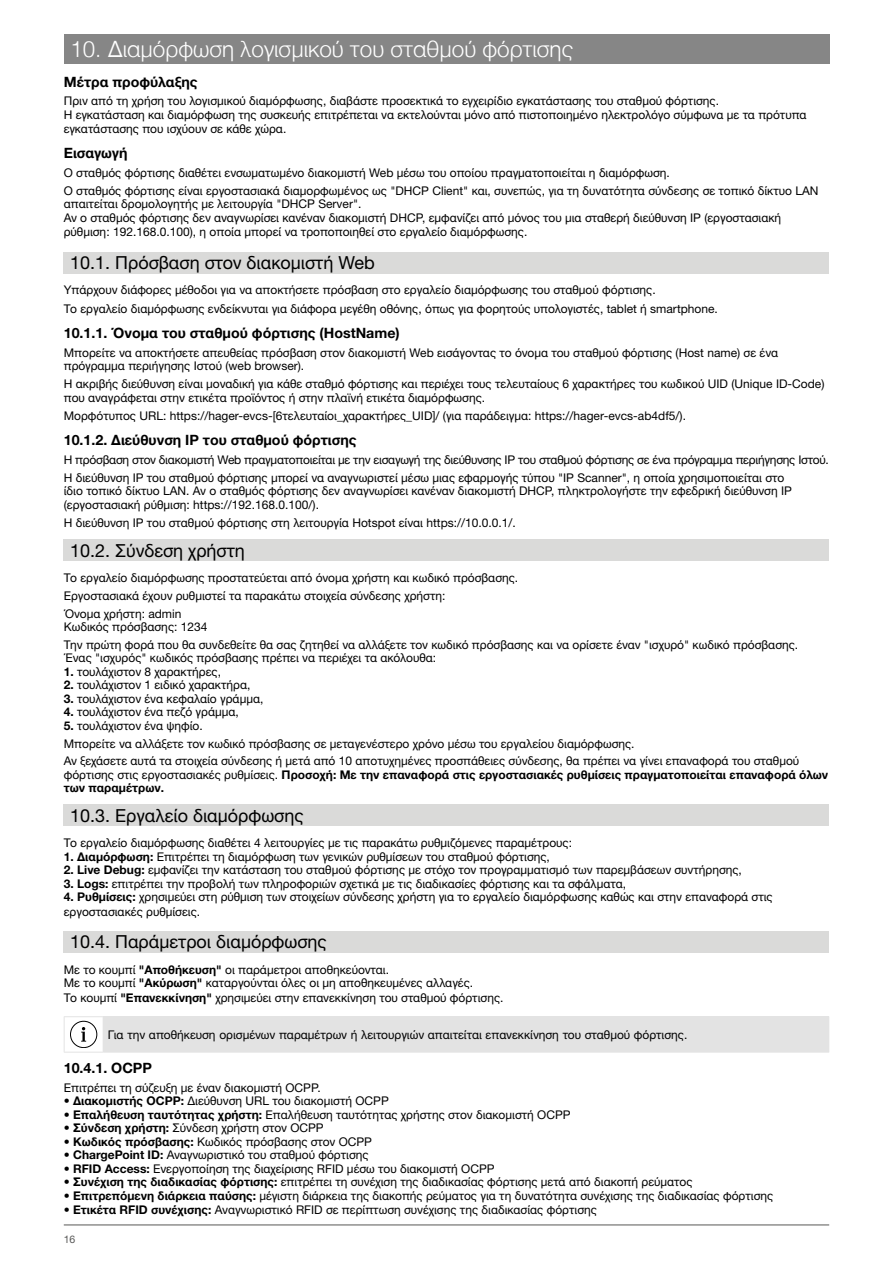
<style>
.page{position:relative;width:893px;height:1263px;background:#fff}
.page>*{position:absolute;margin:0;border:0;box-sizing:border-box;transform-origin:0 0}
._1__Texte_15{font:300 22.5px "Helvetica";color:#fff}
._1_1_Texte_12{font:18px "Helvetica Neue LTW1 G";color:#000}
._1_1_1__Texte_9_5{font:700 14.25px "Helvetica Neue LTW1 G";color:#000}
.Texte_8{font:12px/14.4px "Helvetica Neue LTW1 G";color:#000}
.Texer_8___1_mm{font:12px/13.5px "Helvetica Neue LTW1 G";color:#000}
.Texte_8-2{font:12px "Helvetica Neue LTW1 G";letter-spacing:-.02em;color:#000}
.Attention{font:12px "Helvetica Neue LTW1 G";color:#000}
.t1{font:10.5px "Helvetica Neue LTW1 G";color:#575756}
.s1{font-weight:700}
</style>
<div class="page">
<hr style="left:64px;top:1225px;width:765px;height:1px;background:#575756">
<div style="left:64px;top:34px;width:765px;height:30px;background:#868686"></div>
<div style="left:64px;top:252px;width:765px;height:21px;background:#dadad9"></div>
<div style="left:64px;top:539px;width:765px;height:22px;background:#dadad9"></div>
<div style="left:64px;top:804px;width:765px;height:22px;background:#dadad9"></div>
<div style="left:64px;top:931px;width:765px;height:21px;background:#dadad9"></div>
<div style="left:103px;top:1017px;width:726px;height:35px;background:#e3e3e3"></div>
<hr style="left:64px;top:1016px;width:39px;height:1px;background:#e3e3e3">
<hr style="left:64px;top:1017px;width:1px;height:35px;background:#e3e3e3">
<hr style="left:103px;top:1016px;width:726px;height:1px;background:#e3e3e3">
<hr style="left:64px;top:1052px;width:39px;height:1px;background:#e3e3e3">
<hr style="left:103px;top:1052px;width:726px;height:1px;background:#e3e3e3">
<div style="left:70px;top:1021px;width:27px;height:27px;border:1px solid #000;border-radius:50%"></div>
<svg style="left:81px;top:1027px;width:5px;height:14px"></svg>
<p class="_1__Texte_15" style="left:70px;top:30px;width:505px">10. Διαμόρφωση λογισμικού του σταθμού φόρτισης</p>
<p class="_1_1_1__Texte_9_5" style="left:64px;top:73px;width:135px">Μέτρα προφύλαξης</p>
<p class="Texte_8" style="left:64px;top:94px;width:657px">Πριν από τη χρήση του λογισμικού διαμόρφωσης, διαβάστε προσεκτικά το εγχειρίδιο εγκατάστασης του σταθμού φόρτισης.</p>
<p class="Texte_8" style="left:64px;top:107px;width:744px">Η εγκατάσταση και διαμόρφωση της συσκευής επιτρέπεται να εκτελούνται μόνο από πιστοποιημένο ηλεκτρολόγο σύμφωνα με τα πρότυπα εγκατάστασης που ισχύουν σε κάθε χώρα.</p>
<p class="_1_1_1__Texte_9_5" style="left:64px;top:144px;width:65px">Εισαγωγή</p>
<p class="Texte_8" style="left:64px;top:165px;width:608px">Ο σταθμός φόρτισης διαθέτει ενσωματωμένο διακομιστή Web μέσω του οποίου πραγματοποιείται η διαμόρφωση.</p>
<p class="Texer_8___1_mm" style="left:64px;top:184px;width:756px">Ο σταθμός φόρτισης είναι εργοστασιακά διαμορφωμένος ως "DHCP Client" και, συνεπώς, για τη δυνατότητα σύνδεσης σε τοπικό δίκτυο LAN απαιτείται δρομολογητής με λειτουργία "DHCP Server".</p>
<p class="Texte_8" style="left:64px;top:210px;width:719px">Αν ο σταθμός φόρτισης δεν αναγνωρίσει κανέναν διακομιστή DHCP, εμφανίζει από μόνος του μια σταθερή διεύθυνση IP (εργοστασιακή ρύθμιση: 192.168.0.100), η οποία μπορεί να τροποποιηθεί στο εργαλείο διαμόρφωσης.</p>
<p class="_1_1_Texte_12" style="left:70px;top:251px;width:306px">10.1. Πρόσβαση στον διακομιστή Web</p>
<p class="Texer_8___1_mm" style="left:64px;top:283px;width:593px">Υπάρχουν διάφορες μέθοδοι για να αποκτήσετε πρόσβαση στο εργαλείο διαμόρφωσης του σταθμού φόρτισης.</p>
<p class="Texer_8___1_mm" style="left:64px;top:302px;width:656px">Το εργαλείο διαμόρφωσης ενδείκνυται για διάφορα μεγέθη οθόνης, όπως για φορητούς υπολογιστές, tablet ή smartphone.</p>
<p class="_1_1_1__Texte_9_5" style="left:64px;top:324px;width:338px">10.1.1. Όνομα του σταθμού φόρτισης (HostName)</p>
<p class="Texte_8" style="left:64px;top:346px;width:716px;line-height:13.5px">Μπορείτε να αποκτήσετε απευθείας πρόσβαση στον διακομιστή Web εισάγοντας το όνομα του σταθμού φόρτισης (Host name) σε ένα πρόγραμμα περιήγησης Ιστού (web browser).</p>
<p class="Texer_8___1_mm" style="left:64px;top:377px;width:762px">Η ακριβής διεύθυνση είναι μοναδική για κάθε σταθμό φόρτισης και περιέχει τους τελευταίους 6 χαρακτήρες του κωδικού UID (Unique ID-Code) που αναγράφεται στην ετικέτα προϊόντος ή στην πλαϊνή ετικέτα διαμόρφωσης.</p>
<p class="Texer_8___1_mm" style="left:64px;top:409px;width:624px">Μορφότυπος URL: https://hager-evcs-[6τελευταίοι_χαρακτήρες_UID]/ (για παράδειγμα: https://hager-evcs-ab4df5/).</p>
<p class="_1_1_1__Texte_9_5" style="left:64px;top:431px;width:294px">10.1.2. Διεύθυνση IP του σταθμού φόρτισης</p>
<p class="Texte_8-2" style="left:64px;top:452px;width:767px">Η πρόσβαση στον διακομιστή Web πραγματοποιείται με την εισαγωγή της διεύθυνσης IP του σταθμού φόρτισης σε ένα πρόγραμμα περιήγησης Ιστού.</p>
<p class="Texer_8___1_mm" style="left:64px;top:470px;width:730px">Η διεύθυνση IP του σταθμού φόρτισης μπορεί να αναγνωριστεί μέσω μιας εφαρμογής τύπου "IP Scanner", η οποία χρησιμοποιείται στο ίδιο τοπικό δίκτυο LAN. Αν ο σταθμός φόρτισης δεν αναγνωρίσει κανέναν διακομιστή DHCP, πληκτρολογήστε την εφεδρική διεύθυνση IP (εργοστασιακή ρύθμιση: https://192.168.0.100/).</p>
<p class="Texer_8___1_mm" style="left:64px;top:516px;width:454px">Η διεύθυνση IP του σταθμού φόρτισης στη λειτουργία Hotspot είναι https://10.0.0.1/.</p>
<p class="_1_1_Texte_12" style="left:70px;top:539px;width:176px">10.2. Σύνδεση χρήστη</p>
<p class="Texer_8___1_mm" style="left:64px;top:571px;width:456px">Το εργαλείο διαμόρφωσης προστατεύεται από όνομα χρήστη και κωδικό πρόσβασης.</p>
<p class="Texer_8___1_mm" style="left:64px;top:589px;width:383px">Εργοστασιακά έχουν ρυθμιστεί τα παρακάτω στοιχεία σύνδεσης χρήστη:</p>
<p class="Texer_8___1_mm" style="left:64px;top:606px;width:119px">Όνομα χρήστη: admin</p>
<p class="Texer_8___1_mm" style="left:64px;top:620px;width:145px">Κωδικός πρόσβασης: 1234</p>
<p class="Texer_8___1_mm" style="left:64px;top:638px;width:736px">Την πρώτη φορά που θα συνδεθείτε θα σας ζητηθεί να αλλάξετε τον κωδικό πρόσβασης και να ορίσετε έναν "ισχυρό" κωδικό πρόσβασης.<br>Ένας "ισχυρός" κωδικός πρόσβασης πρέπει να περιέχει τα ακόλουθα:</p>
<p class="Texte_8" style="left:64px;top:664px;width:159px"><span class="s1">1.</span> τουλάχιστον 8 χαρακτήρες,</p>
<p class="Texte_8" style="left:64px;top:678px;width:188px"><span class="s1">2.</span> τουλάχιστον 1 ειδικό χαρακτήρα,</p>
<p class="Texte_8" style="left:64px;top:691px;width:201px"><span class="s1">3.</span> τουλάχιστον ένα κεφαλαίο γράμμα,</p>
<p class="Texte_8" style="left:64px;top:705px;width:177px"><span class="s1">4.</span> τουλάχιστον ένα πεζό γράμμα,</p>
<p class="Texte_8" style="left:64px;top:718px;width:140px"><span class="s1">5.</span> τουλάχιστον ένα ψηφίο.</p>
<p class="Texer_8___1_mm" style="left:64px;top:736px;width:572px">Μπορείτε να αλλάξετε τον κωδικό πρόσβασης σε μεταγενέστερο χρόνο μέσω του εργαλείου διαμόρφωσης.</p>
<p class="Texer_8___1_mm" style="left:64px;top:754px;width:766px">Αν ξεχάσετε αυτά τα στοιχεία σύνδεσης ή μετά από 10 αποτυχημένες προσπάθειες σύνδεσης, θα πρέπει να γίνει επαναφορά του σταθμού φόρτισης στις εργοστασιακές ρυθμίσεις. <span class="s1">Προσοχή: Με την επαναφορά στις εργοστασιακές ρυθμίσεις πραγματοποιείται επαναφορά όλων των παραμέτρων.</span></p>
<p class="_1_1_Texte_12" style="left:70px;top:804px;width:235px">10.3. Εργαλείο διαμόρφωσης</p>
<p class="Texte_8" style="left:64px;top:835px;width:510px">Το εργαλείο διαμόρφωσης διαθέτει 4 λειτουργίες με τις παρακάτω ρυθμιζόμενες παραμέτρους:</p>
<p class="Texte_8" style="left:64px;top:849px;width:488px"><span class="s1">1. Διαμόρφωση:</span> Επιτρέπει τη διαμόρφωση των γενικών ρυθμίσεων του σταθμού φόρτισης,</p>
<p class="Texte_8" style="left:64px;top:862px;width:680px"><span class="s1">2. Live Debug:</span> εμφανίζει την κατάσταση του σταθμού φόρτισης με στόχο τον προγραμματισμό των παρεμβάσεων συντήρησης,</p>
<p class="Texte_8" style="left:64px;top:876px;width:564px"><span class="s1">3. Logs:</span> επιτρέπει την προβολή των πληροφοριών σχετικά με τις διαδικασίες φόρτισης και τα σφάλματα,</p>
<p class="Texte_8" style="left:64px;top:889px;width:710px"><span class="s1">4. Ρυθμίσεις:</span> χρησιμεύει στη ρύθμιση των στοιχείων σύνδεσης χρήστη για το εργαλείο διαμόρφωσης καθώς και στην επαναφορά στις εργοστασιακές ρυθμίσεις.</p>
<p class="_1_1_Texte_12" style="left:70px;top:931px;width:258px">10.4. Παράμετροι διαμόρφωσης</p>
<p class="Texte_8" style="left:64px;top:962px;width:327px">Με το κουμπί <span class="s1">"Αποθήκευση"</span> οι παράμετροι αποθηκεύονται.</p>
<p class="Texte_8" style="left:64px;top:976px;width:411px">Με το κουμπί <span class="s1">"Ακύρωση"</span> καταργούνται όλες οι μη αποθηκευμένες αλλαγές.</p>
<p class="Texte_8" style="left:64px;top:990px;width:441px">Το κουμπί <span class="s1">"Επανεκκίνηση"</span> χρησιμεύει στην επανεκκίνηση του σταθμού φόρτισης.</p>
<p class="Attention" style="left:108px;top:1027px;width:581px">Για την αποθήκευση ορισμένων παραμέτρων ή λειτουργιών απαιτείται επανεκκίνηση του σταθμού φόρτισης.</p>
<p class="_1_1_1__Texte_9_5" style="left:64px;top:1059px;width:90px">10.4.1. OCPP</p>
<p class="Texte_8" style="left:64px;top:1080px;width:258px">Επιτρέπει τη σύζευξη με έναν διακομιστή OCPP.</p>
<p class="Texte_8" style="left:64px;top:1094px;width:326px"><span class="s1">• Διακομιστής OCPP:</span> Διεύθυνση URL του διακομιστή OCPP</p>
<p class="Texte_8" style="left:64px;top:1107px;width:508px"><span class="s1">• Επαλήθευση ταυτότητας χρήστη:</span> Επαλήθευση ταυτότητας χρήστης στον διακομιστή OCPP</p>
<p class="Texte_8" style="left:64px;top:1121px;width:261px"><span class="s1">• Σύνδεση χρήστη:</span> Σύνδεση χρήστη στον OCPP</p>
<p class="Texte_8" style="left:64px;top:1134px;width:310px"><span class="s1">• Κωδικός πρόσβασης:</span> Κωδικός πρόσβασης στον OCPP</p>
<p class="Texte_8" style="left:64px;top:1148px;width:306px"><span class="s1">• ChargePoint ID:</span> Αναγνωριστικό του σταθμού φόρτισης</p>
<p class="Texte_8" style="left:64px;top:1161px;width:432px"><span class="s1">• RFID Access:</span> Ενεργοποίηση της διαχείρισης RFID μέσω του διακομιστή OCPP</p>
<p class="Texte_8" style="left:64px;top:1175px;width:630px"><span class="s1">• Συνέχιση της διαδικασίας φόρτισης:</span> επιτρέπει τη συνέχιση της διαδικασίας φόρτισης μετά από διακοπή ρεύματος</p>
<p class="Texte_8" style="left:64px;top:1188px;width:711px"><span class="s1">• Επιτρεπόμενη διάρκεια παύσης:</span> μέγιστη διάρκεια της διακοπής ρεύματος για τη δυνατότητα συνέχισης της διαδικασίας φόρτισης</p>
<p class="Texte_8" style="left:64px;top:1203px;width:535px"><span class="s1">• Ετικέτα RFID συνέχισης:</span> Αναγνωριστικό RFID σε περίπτωση συνέχισης της διαδικασίας φόρτισης</p>
<p class="t1" style="left:64px;top:1232px;width:13px">16</p>
</div>
